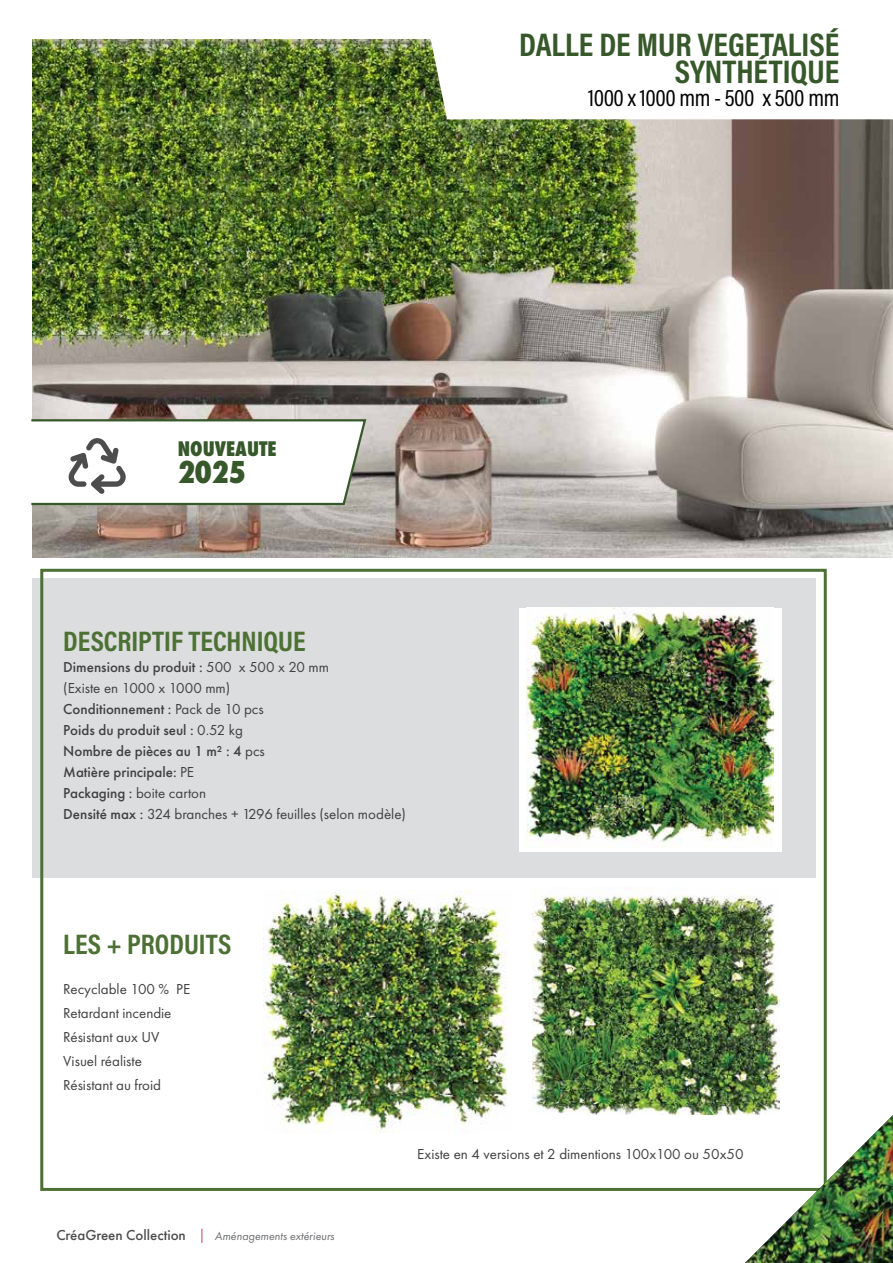
<style>
.page{position:relative;width:893px;height:1263px;background:#fff}
.page>*{position:absolute;margin:0;border:0;box-sizing:border-box;transform-origin:0 0}
.t1{font:33px/27px "Acumin Variable Concept";color:#37582a;text-align:right}
.t2{font:800 condensed 29.25px "Futura";color:#37582a}
.t3{font:28.5px "Acumin Variable Concept";color:#4d7134}
.t4{font:24px "Acumin Variable Concept";letter-spacing:-.02em;color:#000}
.t5{font:800 condensed 19.5px "Futura";color:#37582a}
.t6{font:500 15px/21px "Futura PT";color:#414042}
.t7{font:15px/24px "Futura PT";color:#414042}
.t8{font:500 15px "Futura PT";color:#4d4d4f}
.t9{font:italic 12px "Futura PT";color:#6d6e71}
.s1{font-weight:400}
</style>
<div class="page">
<img style="left:32px;top:39px;width:861px;height:518px">
<div style="left:33px;top:578px;width:783px;height:299px;background:#dcddde"></div>
<div style="left:40px;top:569px;width:787px;height:622px;border:3px solid #4d7134"></div>
<img style="left:745px;top:1115px;width:148px;height:148px">
<svg style="left:426px;top:39px;width:467px;height:80px"></svg>
<img style="left:264px;top:891px;width:243px;height:241px">
<img style="left:532px;top:887px;width:247px;height:228px">
<div style="left:519px;top:608px;width:263px;height:243px;background:#fff"></div>
<img style="left:527px;top:608px;width:247px;height:240px">
<svg style="left:31px;top:418px;width:337px;height:88px"></svg>
<svg style="left:201px;top:1229px;width:2px;height:13px"></svg>
<h1 class="t1" style="left:519px;top:30px;width:322px">DALLE DE MUR VEGETALISÉ<br>SYNTHÉTIQUE</h1>
<h3 class="t4" style="left:588px;top:81px;width:253px">1000 x 1000 mm - 500 x 500 mm</h3>
<h3 class="t5" style="left:178px;top:436px;width:100px">NOUVEAUTE</h3>
<h2 class="t2" style="left:178px;top:452px;width:70px">2025</h2>
<h3 class="t3" style="left:63px;top:622px;width:244px">DESCRIPTIF TECHNIQUE</h3>
<p class="t6" style="left:63px;top:656px;width:344px">Dimensions du produit : <span class="s1">500 x 500 x 20 mm<br>(Existe en 1000 x 1000 mm)<br></span>Conditionnement : <span class="s1">Pack de 10 pcs<br></span>Poids du produit seul : <span class="s1">0.52 kg<br></span>Nombre de pièces au 1 m² : 4 <span class="s1">pcs<br></span>Matière principale: <span class="s1">PE<br></span>Packaging : <span class="s1">boite carton<br></span>Densité max : <span class="s1">324 branches + 1296 feuilles (selon modèle)</span></p>
<h3 class="t3" style="left:63px;top:925px;width:169px">LES + PRODUITS</h3>
<p class="t7" style="left:63px;top:977px;width:129px">Recyclable 100 % PE<br>Retardant incendie<br>Résistant aux UV<br>Visuel réaliste<br>Résistant au froid</p>
<p class="t8" style="left:56px;top:1226px;width:131px">CréaGreen Collection</p>
<p class="t9" style="left:215px;top:1229px;width:121px">Aménagements extérieurs</p>
<p class="t7" style="left:417px;top:1142px;width:328px">Existe en 4 versions et 2 dimentions 100x100 ou 50x50</p>
</div>
